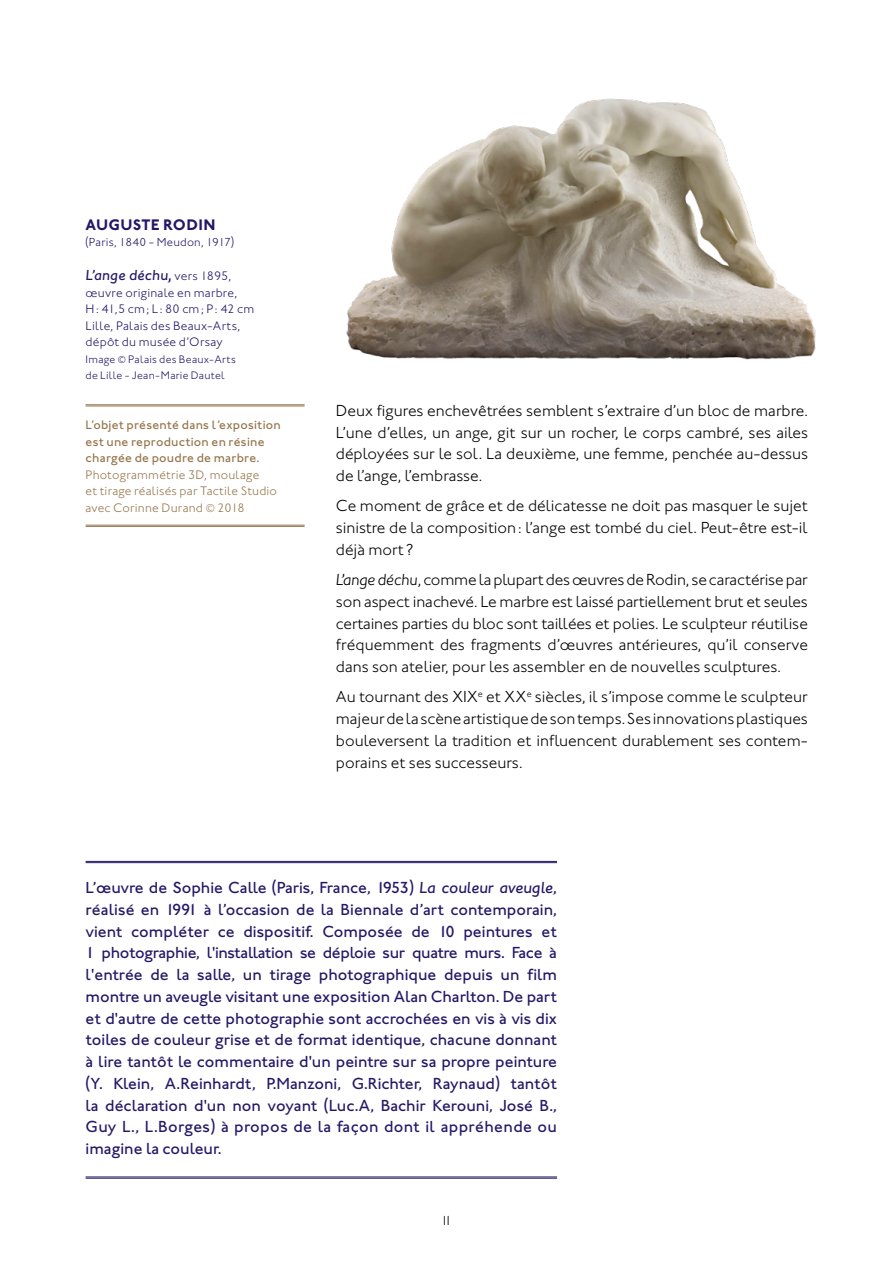
<style>
.page{position:relative;width:893px;height:1263px;background:#fff}
.page>*{position:absolute;margin:0;border:0;box-sizing:border-box;transform-origin:0 0}
._1-texte_courant{font:300 16.5px/21.8px "Johnston ITC";color:#000;text-align:justify}
._1-texte_courant-2{font:500 16.5px/21.8px "Johnston ITC";letter-spacing:.02em;color:#241866;text-align:justify}
.t1{font:700 15.75px "Johnston ITC";letter-spacing:.015em;color:#241866}
.t2{font:italic 500 15px "Johnston ITC Pro";letter-spacing:.015em;color:#241866}
.t3{font:300 13.5px "Johnston ITC";color:#000}
.t4{font:500 12.75px/16.5px "Johnston ITC";letter-spacing:.015em;color:#96754b}
.t5{font:300 12.75px/16.5px "Johnston ITC";letter-spacing:.015em;color:#241866}
.t6{font:300 12px "Johnston ITC";letter-spacing:.02em;color:#241866}
.t7{font:300 11.25px/16.5px "Johnston ITC";letter-spacing:.02em;color:#241866}
.s1{font-family:"Johnston ITC";font-weight:300;font-style:normal;font-size:12.75px}
.s2{font-weight:300}
.s3{font-family:"Johnston ITC Pro";font-style:italic}
</style>
<div class="page">
<hr style="left:86px;top:404px;width:219px;height:1px;background:#96754b">
<hr style="left:86px;top:406px;width:219px;height:1px;background:#96754b">
<hr style="left:86px;top:525px;width:219px;height:1px;background:#96754b">
<hr style="left:86px;top:526px;width:219px;height:1px;background:#96754b">
<hr style="left:86px;top:861px;width:471px;height:1px;background:#241866">
<hr style="left:86px;top:862px;width:471px;height:1px;background:#241866">
<hr style="left:86px;top:1177px;width:471px;height:1px;background:#241866">
<hr style="left:86px;top:1178px;width:471px;height:1px;background:#241866">
<img style="left:346px;top:98px;width:470px;height:262px">
<p class="t1" style="left:86px;top:215px;width:131px">AUGUSTE RODIN</p>
<p class="t6" style="left:86px;top:235px;width:150px">(Paris, 1840 - Meudon, 1917)</p>
<p class="t2" style="left:86px;top:266px;width:147px">L’ange déchu, <span class="s1">vers 1895,</span></p>
<p class="t5" style="left:86px;top:284px;width:170px">œuvre originale en marbre,<br>H: 41,5 cm; L: 80 cm; P: 42 cm</p>
<p class="t5" style="left:86px;top:317px;width:156px">Lille, Palais des Beaux-Arts, dépôt du musée d’Orsay</p>
<p class="t7" style="left:86px;top:351px;width:152px">Image © Palais des Beaux-Arts de Lille - Jean-Marie Dautel</p>
<p class="t4" style="left:86px;top:416px;width:197px">L’objet présenté dans l’exposition est une reproduction en résine chargée de poudre de marbre.<br><span class="s2">Photogrammétrie 3D, moulage<br>et tirage réalisés par Tactile Studio avec Corinne Durand © 2018</span></p>
<p class="_1-texte_courant" style="left:336px;top:399px;width:473px">Deux figures enchevêtrées semblent s’extraire d’un bloc de marbre.<br>L’une d’elles, un ange, git sur un rocher, le corps cambré, ses ailes déployées sur le sol. La deuxième, une femme, penchée au-dessus de l’ange, l’embrasse.</p>
<p class="_1-texte_courant" style="left:336px;top:495px;width:473px">Ce moment de grâce et de délicatesse ne doit pas masquer le sujet sinistre de la composition: l’ange est tombé du ciel. Peut-être est-il déjà mort ?</p>
<p class="_1-texte_courant" style="left:336px;top:569px;width:473px"><span class="s3">L’ange déchu</span>, comme la plupart des œuvres de Rodin, se caractérise par son aspect inachevé. Le marbre est laissé partiellement brut et seules certaines parties du bloc sont taillées et polies. Le sculpteur réutilise fréquemment des fragments d’œuvres antérieures, qu’il conserve dans son atelier, pour les assembler en de nouvelles sculptures.</p>
<p class="_1-texte_courant" style="left:336px;top:686px;width:473px">Au tournant des XIX<sup>e</sup> et XX<sup>e</sup> siècles, il s’impose comme le sculpteur majeur de la scène artistique de son temps. Ses innovations plastiques bouleversent la tradition et influencent durablement ses contem&shy;porains et ses successeurs.</p>
<p class="_1-texte_courant-2" style="left:86px;top:876px;width:473px">L’œuvre de Sophie Calle (Paris, France, 1953) <span class="s3">La couleur aveugle</span>, réalisé en 1991 à l’occasion de la Biennale d’art contemporain, vient compléter ce dispositif. Composée de 10 peintures et 1 photographie, l'installation se déploie sur quatre murs. Face à l'entrée de la salle, un tirage photographique depuis un film montre un aveugle visitant une exposition Alan Charlton. De part et d'autre de cette photographie sont accrochées en vis à vis dix toiles de couleur grise et de format identique, chacune donnant à lire tantôt le commentaire d'un peintre sur sa propre peinture (Y. Klein, A.Reinhardt, P.Manzoni, G.Richter, Raynaud) tantôt la déclaration d'un non voyant (Luc.A, Bachir Kerouni, José B., Guy L., L.Borges) à propos de la façon dont il appréhende ou imagine la couleur.</p>
<p class="t3" style="left:441px;top:1213px;width:13px">11</p>
</div>
